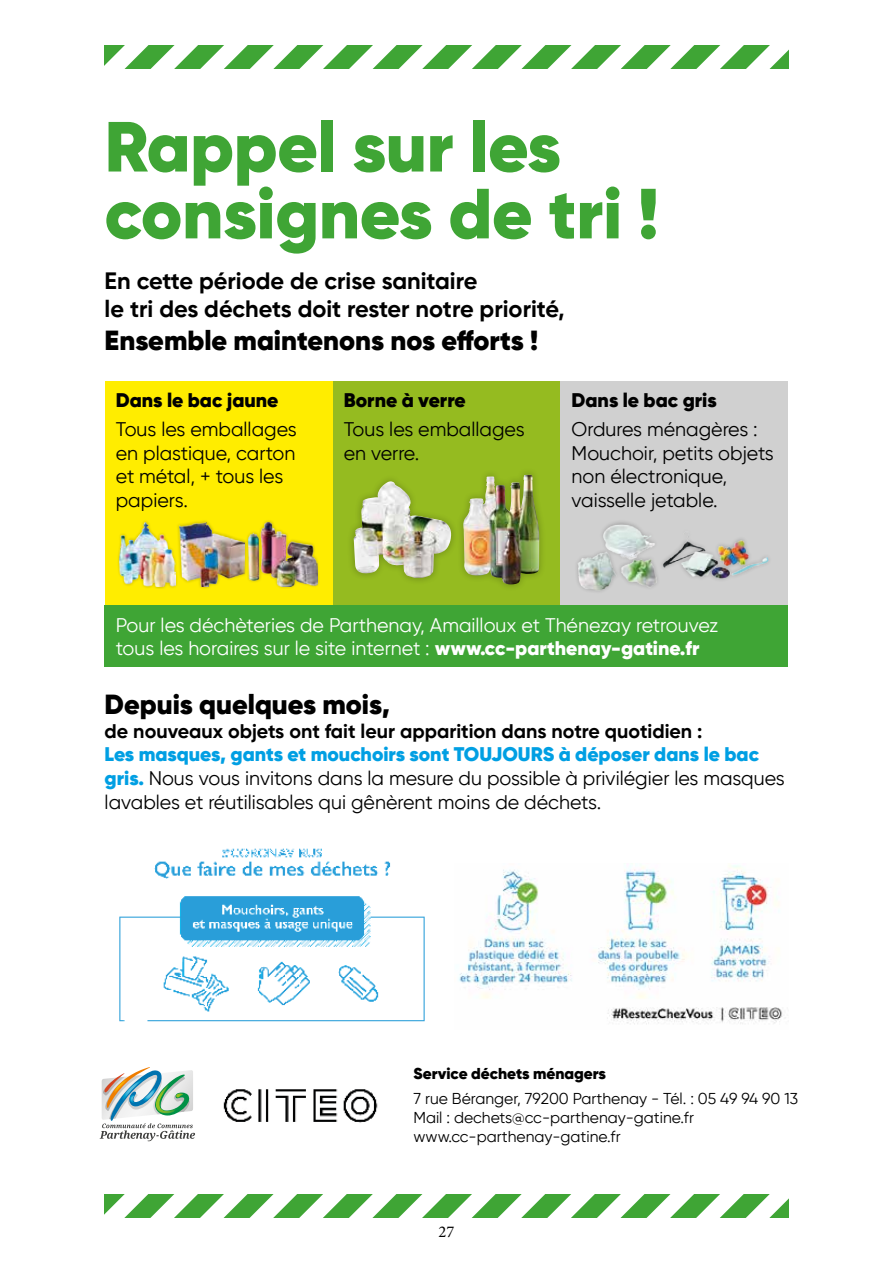
<style>
.page{position:relative;width:893px;height:1263px;background:#fff}
.page>*{position:absolute;margin:0;border:0;box-sizing:border-box;transform-origin:0 0}
.t1{font:900 70.8px/66.9px "Gilroy";color:#3fa535}
.t2{font:900 27.6px "Gilroy";color:#000}
.t3{font:700 23.55px/28.3px "Gilroy";color:#000}
.t4{font:19.65px/23.5px "Gilroy";color:#000}
.t5{font:19.65px/23.5px "Gilroy";color:#fff}
.t6{font:700 19.65px "Gilroy";color:#000}
.t7{font:900 19.65px "Gilroy";color:#000}
.t8{font:16.5px "Minion Pro";color:#000}
.t9{font:15.75px/18.9px "Gilroy";color:#000}
.t10{font:900 15.75px "Gilroy";color:#000}
.s1{font-weight:900}
.s2{font-weight:900;color:#009fe3}
</style>
<div class="page">
<div style="left:105px;top:381px;width:228px;height:224px;background:#ffed00"></div>
<div style="left:333px;top:381px;width:227px;height:224px;background:#95bb20"></div>
<div style="left:560px;top:381px;width:228px;height:224px;background:#d0d0d0"></div>
<div style="left:105px;top:605px;width:683px;height:61px;background:#3fa535"></div>
<div style="left:117px;top:518px;width:62px;height:71px;background:#000;opacity:.25"></div>
<img style="left:120px;top:522px;width:55px;height:65px">
<div style="left:176px;top:519px;width:72px;height:70px;background:#000;opacity:.25"></div>
<img style="left:179px;top:522px;width:66px;height:65px">
<div style="left:246px;top:519px;width:75px;height:70px;background:#000;opacity:.25"></div>
<img style="left:248px;top:523px;width:69px;height:63px">
<div style="left:346px;top:474px;width:112px;height:111px;background:#000;opacity:.25"></div>
<img style="left:354px;top:481px;width:95px;height:97px">
<div style="left:456px;top:467px;width:91px;height:124px;background:#000;opacity:.25"></div>
<img style="left:483px;top:475px;width:45px;height:36px">
<img style="left:577px;top:552px;width:81px;height:40px">
<img style="left:602px;top:522px;width:54px;height:39px">
<img style="left:662px;top:536px;width:43px;height:32px">
<img style="left:680px;top:549px;width:49px;height:31px">
<img style="left:729px;top:557px;width:40px;height:20px">
<img style="left:717px;top:539px;width:33px;height:30px">
<svg style="left:100px;top:1067px;width:95px;height:74px"></svg>
<img style="left:223px;top:1089px;width:155px;height:34px">
<img style="left:119px;top:848px;width:306px;height:174px">
<img style="left:458px;top:865px;width:328px;height:159px">
<svg style="left:105px;top:46px;width:683px;height:22px"></svg>
<svg style="left:105px;top:1195px;width:683px;height:22px"></svg>
<h1 class="t1" style="left:105px;top:113px;width:556px">Rappel sur les consignes de tri !</h1>
<p class="t3" style="left:105px;top:266px;width:462px">En cette période de crise sanitaire<br>le tri des déchets doit rester notre priorité,</p>
<h2 class="t2" style="left:105px;top:323px;width:435px">Ensemble maintenons nos efforts !</h2>
<p class="t7" style="left:116px;top:388px;width:164px">Dans le bac jaune</p>
<p class="t4" style="left:116px;top:417px;width:182px">Tous les emballages en plastique, carton et métal, + tous les papiers.</p>
<p class="t7" style="left:344px;top:388px;width:124px">Borne à verre</p>
<p class="t4" style="left:344px;top:417px;width:182px">Tous les emballages en verre.</p>
<p class="t7" style="left:572px;top:388px;width:147px">Dans le bac gris</p>
<p class="t4" style="left:572px;top:417px;width:204px">Ordures ménagères :<br>Mouchoir, petits objets non électronique, vaisselle jetable.</p>
<p class="t5" style="left:116px;top:613px;width:604px">Pour les déchèteries de Parthenay, Amailloux et Thénezay retrouvez tous les horaires sur le site internet : <span class="s1">www.cc-parthenay-gatine.fr</span></p>
<h2 class="t2" style="left:105px;top:687px;width:287px">Depuis quelques mois,</h2>
<p class="t6" style="left:105px;top:718px;width:599px">de nouveaux objets ont fait leur apparition dans notre quotidien :</p>
<p class="t4" style="left:105px;top:742px;width:682px"><span class="s2">Les masques, gants et mouchoirs sont TOUJOURS à déposer dans le bac gris.</span> Nous vous invitons dans la mesure du possible à privilégier les masques lavables et réutilisables qui gênèrent moins de déchets.</p>
<p class="t10" style="left:413px;top:1064px;width:194px">Service déchets ménagers</p>
<p class="t9" style="left:413px;top:1089px;width:386px">7 rue Béranger, 79200 Parthenay - Tél. : 05 49 94 90 13<br>Mail : dechets@cc-parthenay-gatine.fr www.cc-parthenay-gatine.fr</p>
<p class="t8" style="left:439px;top:1221px;width:17px">27</p>
</div>
